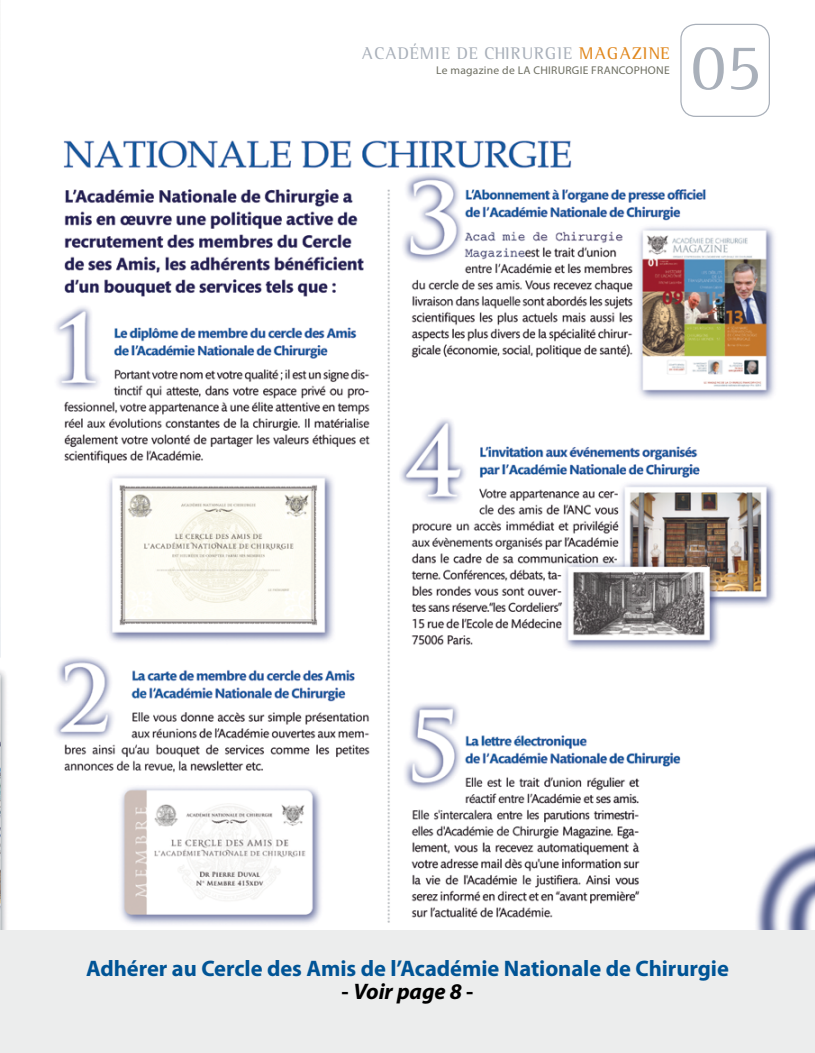
<style>
.page{position:relative;width:815px;height:1053px;background:#fff}
.page>*{position:absolute;margin:0;border:0;box-sizing:border-box;transform-origin:0 0}
.t1{font:67.5px "Leftist Mono Serif";color:#a9b0ba}
.t2{font:700 22.5px "Myriad Pro";color:#005496}
.t3{font:italic 700 22.5px "Myriad Pro";color:#000}
.t4{font:17.5px "Leftist Mono Serif";letter-spacing:.02em;color:#a9b0ba}
.t5{font:11.25px "Myriad Pro";letter-spacing:.02em;color:#6d6e61}
.s1{color:#e0861b}
.s2{font-style:normal}
</style>
<div class="page">
<img style="left:0;top:23px;width:815px;height:907px">
<div style="left:0;top:930px;width:815px;height:122px;background:#eceded"></div>
<div style="left:680px;top:24px;width:90px;height:93px;border:1px solid #a9b0ba;border-radius:15px"></div>
<p class="t4" style="left:361px;top:43px;width:310px">ACADÉMIE DE CHIRURGIE <span class="s1">MAGAZINE</span></p>
<p class="t5" style="left:436px;top:63px;width:235px">Le magazine de LA CHIRURGIE FRANCOPHONE</p>
<h1 class="t1" style="left:691px;top:28px;width:72px">05</h1>
<p class="t2" style="left:86px;top:953px;width:644px">Adhérer au Cercle des Amis de l’Académie Nationale de Chirurgie</p>
<p class="t3" style="left:342px;top:976px;width:133px"><span class="s2">-</span> Voir page 8 <span class="s2">-</span></p>
</div>
